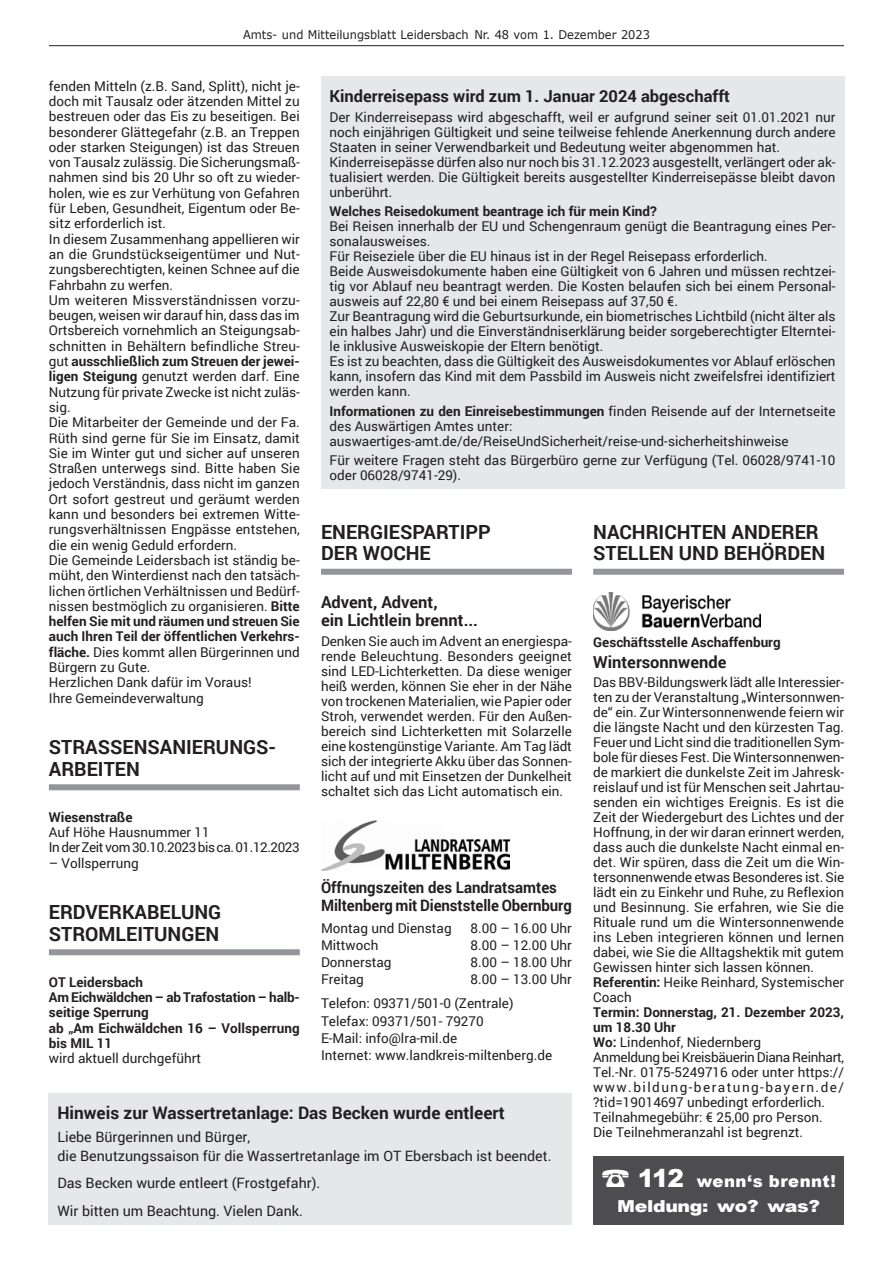
<style>
.page{position:relative;width:893px;height:1263px;background:#fff}
.page>*{position:absolute;margin:0;border:0;box-sizing:border-box;transform-origin:0 0}
.t1{font:700 19.5px "Roboto";color:#231f20}
.t2{font:700 17.25px "Roboto";color:#231f20}
.t3{font:700 16.5px/18px "Roboto";color:#231f20}
.t4{font:900 16.5px/25.5px "Arial";letter-spacing:-.02em;color:#fff}
.t5{font:700 15.75px/18px "Roboto";letter-spacing:-.005em;color:#231f20;scale:.95 1}
.t6{font:14.25px/18.5px "Roboto";color:#231f20}
.t7{font:13.5px/15px "Roboto";color:#231f20}
.t8{font:700 13.5px/15.3px "Roboto";color:#231f20}
.t9{font:13.5px/15.3px "Roboto";letter-spacing:-.03em;color:#231f20}
.t10{font:12px "Verdana";color:#231f20;scale:.95 1}
.s1{font-weight:700}
.s2{font-size:24.75px}
</style>
<div class="page">
<hr style="left:49px;top:45px;width:795px;height:1px;background:#231f20">
<div style="left:593px;top:569px;width:251px;height:6px;background:#939598"></div>
<img style="left:593px;top:593px;width:168px;height:37px">
<div style="left:321px;top:569px;width:251px;height:6px;background:#939598"></div>
<img style="left:321px;top:820px;width:188px;height:50px">
<div style="left:49px;top:784px;width:251px;height:6px;background:#939598"></div>
<div style="left:49px;top:949px;width:251px;height:6px;background:#939598"></div>
<div style="left:593px;top:1157px;width:251px;height:68px;background:#4d4d4f"></div>
<div style="left:321px;top:77px;width:523px;height:412px;background:#e6e7e8"></div>
<div style="left:49px;top:1093px;width:523px;height:132px;background:#e6e7e8"></div>
<p class="t10" style="left:243px;top:27px;width:430px">Amts- und Mitteilungsblatt Leidersbach Nr. 48 vom 1. Dezember 2023</p>
<p class="t7" style="left:49px;top:78px;width:252px">fenden Mitteln (z.B. Sand, Splitt), nicht je&shy;doch mit Tausalz oder ätzenden Mittel zu bestreuen oder das Eis zu beseitigen. Bei besonderer Glättegefahr (z.B. an Treppen oder starken Steigungen) ist das Streuen von Tausalz zulässig. Die Sicherungsmaß&shy;nahmen sind bis 20 Uhr so oft zu wieder&shy;holen, wie es zur Verhütung von Gefahren für Leben, Gesundheit, Eigentum oder Be&shy;sitz erforderlich ist.<br>In diesem Zusammenhang appellieren wir an die Grundstückseigentümer und Nut&shy;zungsberechtigten, keinen Schnee auf die Fahrbahn zu werfen.<br>Um weiteren Missverständnissen vorzu&shy;beugen, weisen wir darauf hin, dass das im Ortsbereich vornehmlich an Steigungsab&shy;schnitten in Behältern befindliche Streu&shy;gut <span class="s1">ausschließlich zum Streuen der jewei&shy;ligen Steigung</span> genutzt werden darf. Eine Nutzung für private Zwecke ist nicht zuläs&shy;sig.<br>Die Mitarbeiter der Gemeinde und der Fa.<br>Rüth sind gerne für Sie im Einsatz, damit Sie im Winter gut und sicher auf unseren Straßen unterwegs sind. Bitte haben Sie jedoch Verständnis, dass nicht im ganzen Ort sofort gestreut und geräumt werden kann und besonders bei extremen Witte&shy;rungsverhältnissen Engpässe entstehen, die ein wenig Geduld erfordern.<br>Die Gemeinde Leidersbach ist ständig be&shy;müht, den Winterdienst nach den tatsäch&shy;lichen örtlichen Verhältnissen und Bedürf&shy;nissen bestmöglich zu organisieren. <span class="s1">Bitte helfen Sie mit und räumen und streuen Sie auch Ihren Teil der öffentlichen Verkehrs&shy;fläche.</span> Dies kommt allen Bürgerinnen und Bürgern zu Gute.<br>Herzlichen Dank dafür im Voraus!<br>Ihre Gemeindeverwaltung</p>
<h1 class="t1" style="left:49px;top:734px;width:86px">StraSSensanie</h1>
<h1 class="t1" style="left:203px;top:734px;width:26px">rungs-</h1>
<h1 class="t1" style="left:49px;top:755px;width:37px">arbeiten</h1>
<p class="t8" style="left:49px;top:809px;width:85px">Wiesenstraße</p>
<p class="t9" style="left:49px;top:824px;width:252px">Auf Höhe Hausnummer 11<br>In der Zeit vom 30.10.2023 bis ca. 01.12.2023</p>
<p class="t7" style="left:49px;top:855px;width:91px">– Vollsperrung</p>
<h1 class="t1" style="left:49px;top:899px;width:37px">Erdve</h1>
<h1 class="t1" style="left:109px;top:899px;width:39px">rkabelung</h1>
<h1 class="t1" style="left:49px;top:920px;width:50px">Stromleitungen</h1>
<p class="t8" style="left:49px;top:974px;width:252px">OT Leidersbach<br>Am Eichwäldchen – ab Trafostation – halb&shy;seitige Sperrung<br>ab „Am Eichwäldchen 16 – Vollsperrung bis MIL 11</p>
<p class="t7" style="left:49px;top:1050px;width:154px">wird aktuell durchgeführt</p>
<p class="t3" style="left:330px;top:87px;width:402px">Kinderreisepass wird zum 1. Januar 2024 abgeschafft</p>
<p class="t7" style="left:330px;top:109px;width:507px">Der Kinderreisepass wird abgeschafft, weil er aufgrund seiner seit 01.01.2021 nur noch einjährigen Gültigkeit und seine teilweise fehlende Anerkennung durch andere Staaten in seiner Verwendbarkeit und Bedeutung weiter abgenommen hat.<br>Kinderreisepässe dürfen also nur noch bis 31.12.2023 ausgestellt, verlängert oder ak&shy;tualisiert werden. Die Gültigkeit bereits ausgestellter Kinderreisepässe bleibt davon unberührt.</p>
<p class="t8" style="left:330px;top:203px;width:329px">Welches Reisedokument beantrage ich für mein Kind?</p>
<p class="t7" style="left:330px;top:218px;width:507px">Bei Reisen innerhalb der EU und Schengenraum genügt die Beantragung eines Per&shy;sonalausweises.<br>Für Reiseziele über die EU hinaus ist in der Regel Reisepass erforderlich.<br>Beide Ausweisdokumente haben eine Gültigkeit von 6 Jahren und müssen rechtzei&shy;tig vor Ablauf neu beantragt werden. Die Kosten belaufen sich bei einem Personal&shy;ausweis auf 22,80 € und bei einem Reisepass auf 37,50 €.<br>Zur Beantragung wird die Geburtsurkunde, ein biometrisches Lichtbild (nicht älter als ein halbes Jahr) und die Einverständniserklärung beider sorgeberechtigter Elterntei&shy;le inklusive Ausweiskopie der Eltern benötigt.<br>Es ist zu beachten, dass die Gültigkeit des Ausweisdokumentes vor Ablauf erlöschen kann, insofern das Kind mit dem Passbild im Ausweis nicht zweifelsfrei identifiziert werden kann.</p>
<p class="t7" style="left:330px;top:403px;width:508px"><span class="s1">Informationen zu den Einreisebestimmungen</span> finden Reisende auf der Internetseite des Auswärtigen Amtes unter: auswaertiges-amt.de/de/ReiseUndSicherheit/reise-und-sicherheitshinweise</p>
<p class="t7" style="left:330px;top:452px;width:507px">Für weitere Fragen steht das Bürgerbüro gerne zur Verfügung (Tel. 06028/9741-10 oder 06028/9741-29).</p>
<h1 class="t1" style="left:321px;top:518px;width:61px">Energiespa</h1>
<h1 class="t1" style="left:436px;top:518px;width:24px">rtipp</h1>
<h1 class="t1" style="left:321px;top:539px;width:110px">der Woche</h1>
<p class="t3" style="left:321px;top:593px;width:159px">Advent, Advent,<br>ein Lichtlein brennt...</p>
<p class="t7" style="left:321px;top:633px;width:252px;text-align:justify">Denken Sie auch im Advent an energiespa&shy;rende Beleuchtung. Besonders geeignet sind LED-Lichterketten. Da diese weniger heiß werden, können Sie eher in der Nähe von trockenen Materialien, wie Papier oder Stroh, verwendet werden. Für den Außen&shy;bereich sind Lichterketten mit Solarzelle eine kostengünstige Variante. Am Tag lädt sich der integrierte Akku über das Sonnen&shy;licht auf und mit Einsetzen der Dunkelheit schaltet sich das Licht automatisch ein.</p>
<h1 class="t1" style="left:593px;top:518px;width:110px">Nachrichten</h1>
<h1 class="t1" style="left:732px;top:518px;width:14px">ande</h1>
<h1 class="t1" style="left:782px;top:518px;width:38px">rer</h1>
<h1 class="t1" style="left:593px;top:539px;width:25px">Stellen</h1>
<h1 class="t1" style="left:679px;top:539px;width:14px">und</h1>
<h1 class="t1" style="left:724px;top:539px;width:77px">Behörden</h1>
<p class="t8" style="left:593px;top:633px;width:189px">Geschäftsstelle Aschaffenburg</p>
<p class="t3" style="left:593px;top:652px;width:135px">Wintersonnwende</p>
<p class="t7" style="left:593px;top:674px;width:252px">Das BBV-Bildungswerk lädt alle Interessier&shy;ten zu der Veranstaltung „Wintersonnwen&shy;de“ ein. Zur Wintersonnenwende feiern wir die längste Nacht und den kürzesten Tag.<br>Feuer und Licht sind die traditionellen Sym&shy;bole für dieses Fest. Die Wintersonnenwen&shy;de markiert die dunkelste Zeit im Jahresk&shy;reislauf und ist für Menschen seit Jahrtau&shy;senden ein wichtiges Ereignis. Es ist die Zeit der Wiedergeburt des Lichtes und der Hoffnung, in der wir daran erinnert werden, dass auch die dunkelste Nacht einmal en&shy;det. Wir spüren, dass die Zeit um die Win&shy;tersonnenwende etwas Besonderes ist. Sie lädt ein zu Einkehr und Ruhe, zu Reflexion und Besinnung. Sie erfahren, wie Sie die Rituale rund um die Wintersonnenwende ins Leben integrieren können und lernen dabei, wie Sie die Alltagshektik mit gutem Gewissen hinter sich lassen können.<br><span class="s1">Referentin:</span> Heike Reinhard, Systemischer Coach</p>
<p class="t7" style="left:593px;top:1004px;width:252px"><span class="s1">Termin: Donnerstag, 21. Dezember 2023, um 18.30 Uhr<br>Wo:</span> Lindenhof, Niedernberg<br>Anmeldung bei Kreisbäuerin Diana Reinhart, Tel.-Nr. 0175-5249716 oder unter https:// www.bildung-beratung-bayern.de/ ?tid=19014697 unbedingt erforderlich.<br>Teilnahmegebühr: € 25,00 pro Person.<br>Die Teilnehmeranzahl ist begrenzt.</p>
<p class="t5" style="left:321px;top:878px;width:265px">Öffnungszeiten des Landratsamtes<br>Miltenberg mit Dienststelle Obernburg</p>
<p class="t7" style="left:321px;top:920px;width:132px">Montag und Dienstag</p>
<p class="t7" style="left:471px;top:920px;width:103px">8.00 – 16.00 Uhr</p>
<p class="t7" style="left:321px;top:937px;width:59px">Mittwoch</p>
<p class="t7" style="left:471px;top:937px;width:103px">8.00 – 12.00 Uhr</p>
<p class="t7" style="left:321px;top:954px;width:72px">Donnerstag</p>
<p class="t7" style="left:471px;top:954px;width:103px">8.00 – 18.00 Uhr</p>
<p class="t7" style="left:321px;top:971px;width:44px">Freitag</p>
<p class="t7" style="left:321px;top:967px;width:252px;line-height:24px;text-indent:150px">8.00 – 13.00 Uhr<br>Telefon: 09371/501-0 (Zentrale)</p>
<p class="t7" style="left:321px;top:1012px;width:233px;line-height:17.2px">Telefax: 09371/501- 79270<br>E-Mail: info@lra-mil.de<br>Internet: www.landkreis-miltenberg.de</p>
<p class="t2" style="left:57px;top:1101px;width:449px">Hinweis zur Wassertretanlage: Das Becken wurde entleert</p>
<p class="t6" style="left:57px;top:1127px;width:496px">Liebe Bürgerinnen und Bürger,<br>die Benutzungssaison für die Wassertretanlage im OT Ebersbach ist beendet.</p>
<p class="t6" style="left:57px;top:1169px;width:264px;line-height:27.9px">Das Becken wurde entleert (Frostgefahr).<br>Wir bitten um Beachtung. Vielen Dank.</p>
<p class="t4" style="left:617px;top:1167px;width:220px;text-indent:20px"><span class="s2">112</span> wenn‘s brennt!<br>Meldung: wo? was?</p>
</div>
